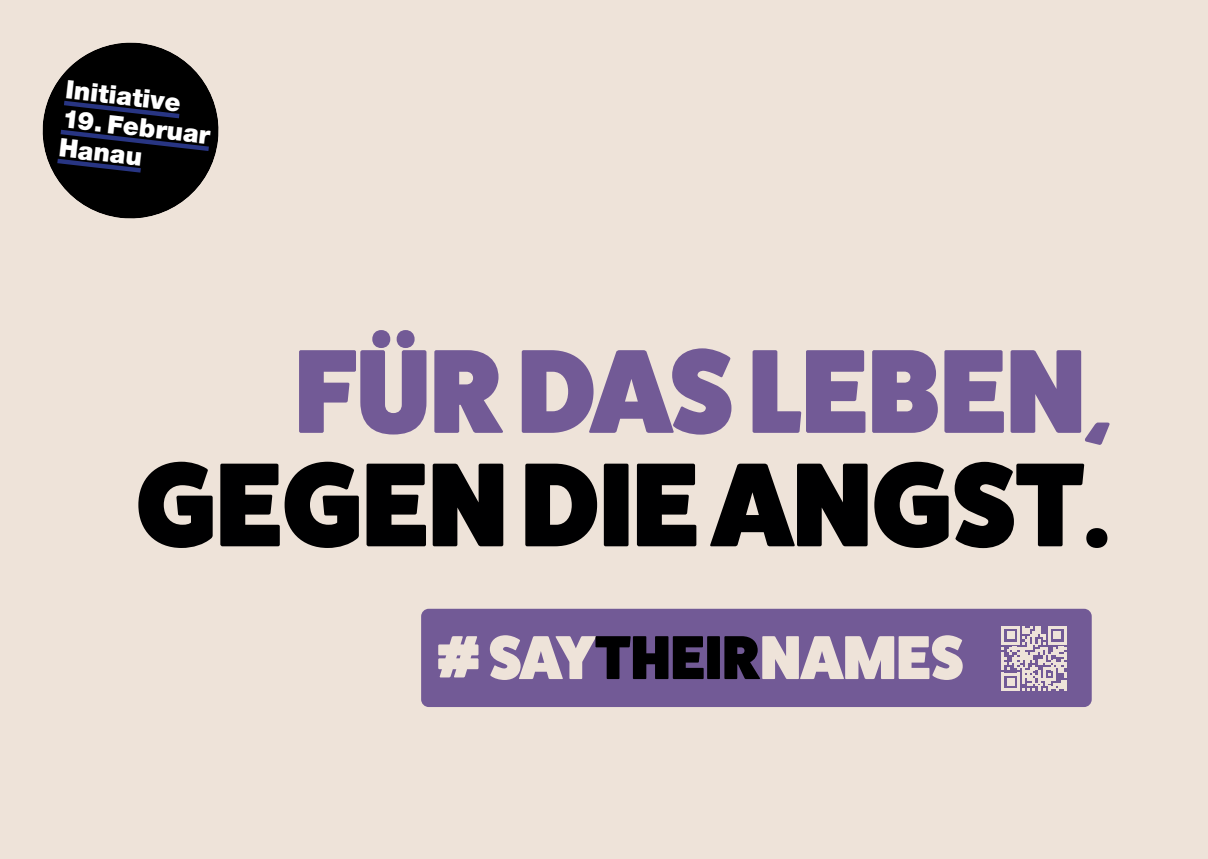
<style>
.page{position:relative;width:1208px;height:859px;background:#eee3d9}
.page>*{position:absolute;margin:0;border:0;box-sizing:border-box;transform-origin:0 0}
.t1{font:800 119.8px "Fat Frank";color:#000001}
.t2{font:800 119.8px "Fat Frank";color:#725a96}
.t3{font:800 62.1px "Fat Frank";color:#eee3d9}
.t4{font:900 25.5px/29.5px "Helvetica Neue";color:#fff}
.s1{font-size:88px}
.s2{color:#000001}
</style>
<div class="page">
<svg style="left:42px;top:43px;width:177px;height:176px"></svg>
<div style="left:421px;top:609px;width:670px;height:98px;background:#725a96;border-radius:8px"></div>
<svg style="left:1001px;top:626px;width:65px;height:65px"></svg>
<p class="t4" style="left:68px;top:74px;width:117px;rotate:7deg">Initiative</p>
<p class="t4" style="left:64px;top:103px;width:150px;rotate:7deg">19. Februar<br>Hanau</p>
<h1 class="t2" style="left:295px;top:324px;width:816px">FÜR DAS LEBEN,</h1>
<h1 class="t1" style="left:136px;top:438px;width:975px">GEGEN DIE ANGST.</h1>
<h2 class="t3" style="left:435px;top:623px;width:530px"><span class="s1">#</span>SAY<span class="s2">THEIR</span>NAMES</h2>
</div>
